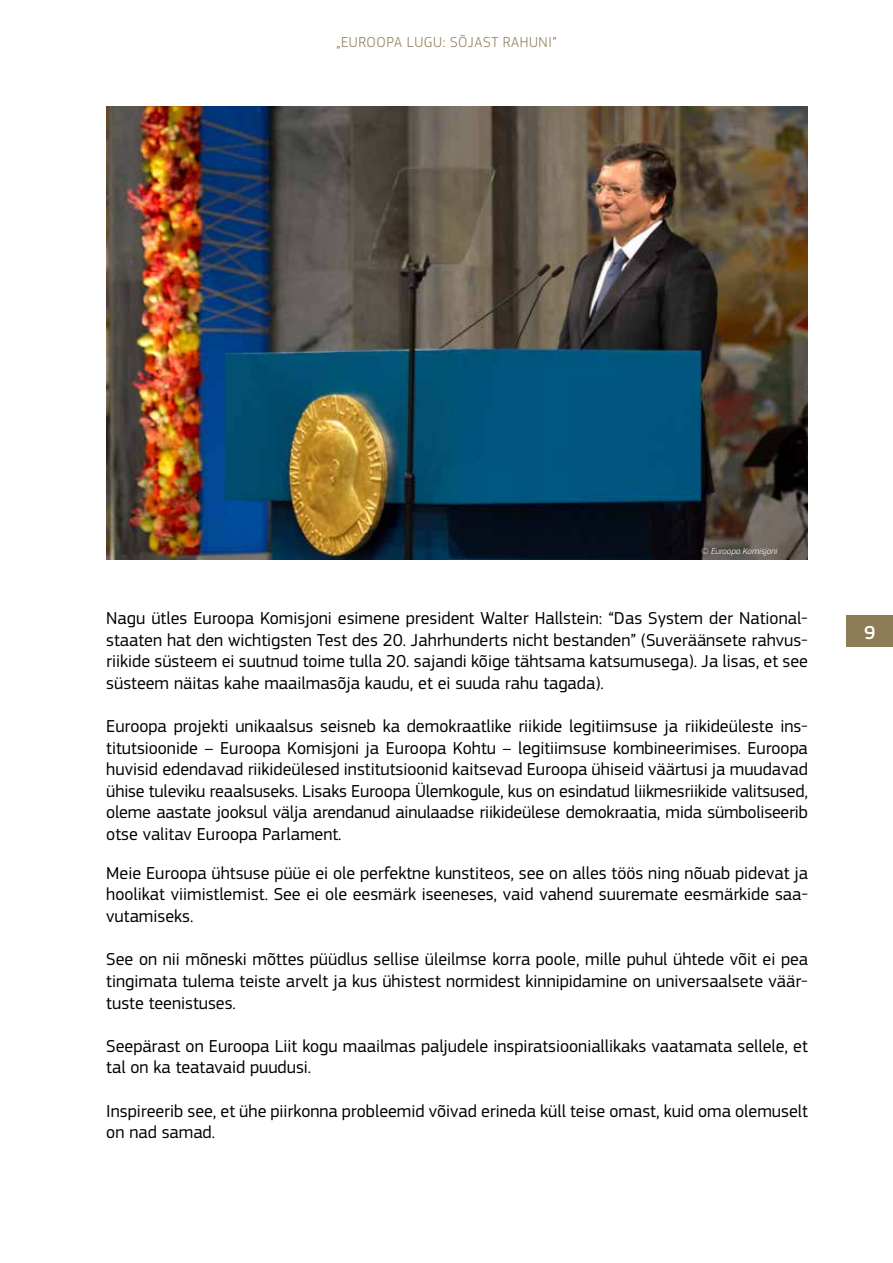
<style>
.page{position:relative;width:893px;height:1263px;background:#fff}
.page>*{position:absolute;margin:0;border:0;box-sizing:border-box;transform-origin:0 0}
.t1{font:500 19.5px "EC Square Sans Pro";color:#fff}
.t2{font:18px/21.6px "EC Square Sans Pro";color:#000;text-align:justify}
.t3{font:300 15px "EC Square Sans Pro";letter-spacing:.04em;color:#8d7c55}
.t4{font:italic 300 9px "EC Square Sans Pro";color:#fff}
</style>
<div class="page">
<div style="left:846px;top:616px;width:47px;height:31px;background:#8d7c55"></div>
<img style="left:106px;top:106px;width:702px;height:453px">
<p class="t3" style="left:336px;top:33px;width:222px">„EUROOPA LUGU: SÕJAST RAHUNI”</p>
<p class="t4" style="left:702px;top:545px;width:77px">© Euroopa Komisjoni</p>
<p class="t2" style="left:106px;top:607px;width:703px">Nagu ütles Euroopa Komisjoni esimene president Walter Hallstein: “Das System der National&shy;staaten hat den wichtigsten Test des 20. Jahrhunderts nicht bestanden” (Suveräänsete rahvus&shy;riikide süsteem ei suutnud toime tulla 20. sajandi kõige tähtsama katsumusega). Ja lisas, et see süsteem näitas kahe maailmasõja kaudu, et ei suuda rahu tagada).</p>
<p class="t2" style="left:106px;top:715px;width:703px">Euroopa projekti unikaalsus seisneb ka demokraatlike riikide legitiimsuse ja riikideüleste ins&shy;titutsioonide – Euroopa Komisjoni ja Euroopa Kohtu – legitiimsuse kombineerimises. Euroopa huvisid edendavad riikideülesed institutsioonid kaitsevad Euroopa ühiseid väärtusi ja muudavad ühise tuleviku reaalsuseks. Lisaks Euroopa Ülemkogule, kus on esindatud liikmesriikide valitsused, oleme aastate jooksul välja arendanud ainulaadse riikideülese demokraatia, mida sümboliseerib otse valitav Euroopa Parlament.</p>
<p class="t2" style="left:106px;top:862px;width:703px">Meie Euroopa ühtsuse püüe ei ole perfektne kunstiteos, see on alles töös ning nõuab pidevat ja hoolikat viimistlemist. See ei ole eesmärk iseeneses, vaid vahend suuremate eesmärkide saa&shy;vutamiseks.</p>
<p class="t2" style="left:106px;top:949px;width:703px">See on nii mõneski mõttes püüdlus sellise üleilmse korra poole, mille puhul ühtede võit ei pea tingimata tulema teiste arvelt ja kus ühistest normidest kinnipidamine on universaalsete väär&shy;tuste teenistuses.</p>
<p class="t2" style="left:106px;top:1035px;width:703px">Seepärast on Euroopa Liit kogu maailmas paljudele inspiratsiooniallikaks vaatamata sellele, et tal on ka teatavaid puudusi.</p>
<p class="t2" style="left:106px;top:1100px;width:703px">I nspireerib see, et ühe piirkonna probleemid võivad erineda küll teise omast, kuid oma olemuselt on nad samad.</p>
<p class="t1" style="left:864px;top:621px;width:13px">9</p>
</div>
